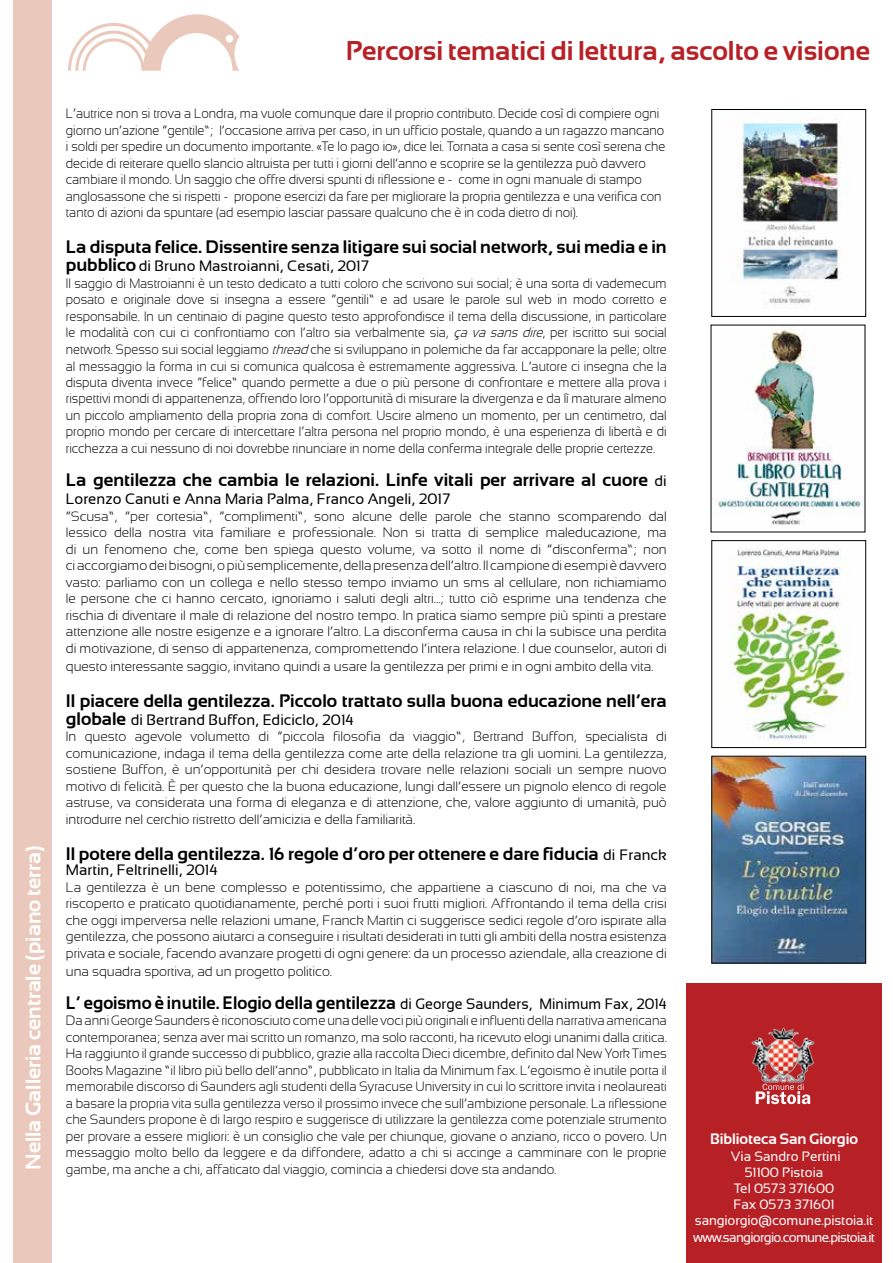
<style>
.page{position:relative;width:893px;height:1263px;background:#fff}
.page>*{position:absolute;margin:0;border:0;box-sizing:border-box;transform-origin:0 0}
.t1{font:700 27px "Sansation";color:#b72126}
.t2{font:700 21px "Sansation";color:#fff}
.t3{font:700 18px "Sansation";color:#000}
.t4{font:700 18px "Sansation";color:#000;scale:.96 1}
.t5{font:15px "Sansation";color:#000}
.t6{font:700 15px "Sansation";color:#fff}
.t7{font:300 13.5px/16.5px "Sansation";color:#000;text-align:justify}
.t8{font:300 13.5px/16.5px "Sansation";color:#000;scale:.94 1}
.t9{font:300 13.5px/16.5px "Sansation";color:#000;text-align:justify;scale:.96 1}
.t10{font:13.5px/16.2px "Sansation";letter-spacing:-.01em;color:#fff;text-align:center}
.s1{font-weight:700;font-size:18px}
.s2{font-style:italic}
.s3{font-weight:400;font-size:15px}
</style>
<div class="page">
<svg style="left:68px;top:14px;width:172px;height:57px"></svg>
<div style="left:686px;top:983px;width:196px;height:280px;background:#b72126"></div>
<img style="left:751px;top:1027px;width:64px;height:57px">
<svg style="left:756px;top:1084px;width:54px;height:20px"></svg>
<div style="left:14px;top:0;width:38px;height:1263px;background:#eac9bc"></div>
<img style="left:737px;top:119px;width:111px;height:189px">
<div style="left:712px;top:109px;width:154px;height:208px;border:1px solid #000"></div>
<img style="left:713px;top:327px;width:150px;height:198px">
<img style="left:729px;top:549px;width:121px;height:191px">
<div style="left:712px;top:540px;width:154px;height:208px;border:1px solid #000"></div>
<img style="left:714px;top:758px;width:150px;height:203px">
<h2 class="t2" style="left:21px;top:1170px;width:326px;rotate:-90deg">Nella Galleria centrale (piano terra)</h2>
<h1 class="t1" style="left:346px;top:35px;width:526px">Percorsi tematici di lettura, ascolto e visione</h1>
<p class="t8" style="left:66px;top:106px;width:639px">L’autrice non si trova a Londra, ma vuole comunque dare il proprio contributo. Decide così di compiere ogni giorno un’azione “gentile”; l’occasione arriva per caso, in un ufficio postale, quando a un ragazzo mancano i soldi per spedire un documento importante. «Te lo pago io», dice lei. Tornata a casa si sente così serena che decide di reiterare quello slancio altruista per tutti i giorni dell’anno e scoprire se la gentilezza può davvero cambiare il mondo. Un saggio che offre diversi spunti di riflessione e - come in ogni manuale di stampo anglosassone che si rispetti - propone esercizi da fare per migliorare la propria gentilezza e una verifica con tanto di azioni da spuntare (ad esempio lasciar passare qualcuno che è in coda dietro di noi).</p>
<h3 class="t3" style="left:66px;top:237px;width:602px">La disputa felice. Dissentire senza litigare sui social network, sui media e in</h3>
<p class="t5" style="left:66px;top:258px;width:305px"><span class="s1">pubblico</span> di Bruno Mastroianni, Cesati, 2017</p>
<p class="t8" style="left:66px;top:275px;width:641px;text-align:justify">Il saggio di Mastroianni è un testo dedicato a tutti coloro che scrivono sui social; è una sorta di vademecum posato e originale dove si insegna a essere “gentili” e ad usare le parole sul web in modo corretto e responsabile. In un centinaio di pagine questo testo approfondisce il tema della discussione, in particolare le modalità con cui ci confrontiamo con l’altro sia verbalmente sia, <span class="s2">ça va sans dire</span>, per iscritto sui social network. Spesso sui social leggiamo <span class="s2">thread</span>che si sviluppano in polemiche da far accapponare la pelle; oltre al messaggio la forma in cui si comunica qualcosa è estremamente aggressiva. L’autore ci insegna che la disputa diventa invece “felice” quando permette a due o più persone di confrontare e mettere alla prova i rispettivi mondi di appartenenza, offrendo loro l’opportunità di misurare la divergenza e da lì maturare almeno un piccolo ampliamento della propria zona di comfort. Uscire almeno un momento, per un centimetro, dal proprio mondo per cercare di intercettare l’altra persona nel proprio mondo, è una esperienza di libertà e di ricchezza a cui nessuno di noi dovrebbe rinunciare in nome della conferma integrale delle proprie certezze.</p>
<h3 class="t3" style="left:66px;top:469px;width:602px">La gentilezza che cambia le relazioni. Linfe vitali per arrivare al cuore <span class="s3">di</span></h3>
<p class="t5" style="left:66px;top:490px;width:386px">Lorenzo Canuti e Anna Maria Palma, Franco Angeli, 2017</p>
<p class="t7" style="left:66px;top:508px;width:602px">“Scusa”, “per cortesia”, “complimenti”, sono alcune delle parole che stanno scomparendo dal lessico della nostra vita familiare e professionale. Non si tratta di semplice maleducazione, ma di un fenomeno che, come ben spiega questo volume, va sotto il nome di “disconferma”; non ci accorgiamo dei bisogni, o più semplicemente, della presenza dell’altro. Il campione di esempi è davvero vasto: parliamo con un collega e nello stesso tempo inviamo un sms al cellulare, non richiamiamo le persone che ci hanno cercato, ignoriamo i saluti degli altri...; tutto ciò esprime una tendenza che rischia di diventare il male di relazione del nostro tempo. In pratica siamo sempre più spinti a prestare attenzione alle nostre esigenze e a ignorare l’altro. La disconferma causa in chi la subisce una perdita di motivazione, di senso di appartenenza, compromettendo l’intera relazione. I due counselor, autori di</p>
<p class="t7" style="left:66px;top:658px;width:589px">questo interessante saggio, invitano quindi a usare la gentilezza per primi e in ogni ambito della vita.</p>
<h3 class="t3" style="left:66px;top:690px;width:602px">Il piacere della gentilezza. Piccolo trattato sulla buona educazione nell’era</h3>
<p class="t5" style="left:66px;top:711px;width:289px"><span class="s1">globale</span> di Bertrand Buffon, Ediciclo, 2014</p>
<p class="t7" style="left:66px;top:728px;width:602px">In questo agevole volumetto di “piccola filosofia da viaggio”, Bertrand Buffon, specialista di comunicazione, indaga il tema della gentilezza come arte della relazione tra gli uomini. La gentilezza, sostiene Buffon, è un’opportunità per chi desidera trovare nelle relazioni sociali un sempre nuovo motivo di felicità. È per questo che la buona educazione, lungi dall’essere un pignolo elenco di regole astruse, va considerata una forma di eleganza e di attenzione, che, valore aggiunto di umanità, può introdurre nel cerchio ristretto dell’amicizia e della familiarità.</p>
<h3 class="t3" style="left:66px;top:844px;width:602px">Il potere della gentilezza. 16 regole d’oro per ottenere e dare fiducia <span class="s3">di Franck</span></h3>
<p class="t5" style="left:66px;top:862px;width:153px">Martin, Feltrinelli, 2014</p>
<p class="t7" style="left:66px;top:879px;width:602px">La gentilezza è un bene complesso e potentissimo, che appartiene a ciascuno di noi, ma che va riscoperto e praticato quotidianamente, perché porti i suoi frutti migliori. Affrontando il tema della crisi che oggi imperversa nelle relazioni umane, Franck Martin ci suggerisce sedici regole d’oro ispirate alla gentilezza, che possono aiutarci a conseguire i risultati desiderati in tutti gli ambiti della nostra esistenza privata e sociale, facendo avanzare progetti di ogni genere: da un processo aziendale, alla creazione di</p>
<p class="t7" style="left:66px;top:963px;width:268px">una squadra sportiva, ad un progetto politico.</p>
<h3 class="t4" style="left:66px;top:992px;width:627px">L’ egoismo è inutile. Elogio della gentilezza <span class="s3">di George Saunders, Minimum Fax, 2014</span></h3>
<p class="t9" style="left:66px;top:1012px;width:627px">Da anni George Saunders è riconosciuto come una delle voci più originali e influenti della narrativa americana contemporanea; senza aver mai scritto un romanzo, ma solo racconti, ha ricevuto elogi unanimi dalla critica.<br>Ha raggiunto il grande successo di pubblico, grazie alla raccolta Dieci dicembre, definito dal New York Times Books Magazine ”il libro più bello dell’anno”, pubblicato in Italia da Minimum fax. L’egoismo è inutile porta il memorabile discorso di Saunders agli studenti della Syracuse University in cui lo scrittore invita i neolaureati a basare la propria vita sulla gentilezza verso il prossimo invece che sull’ambizione personale. La riflessione che Saunders propone è di largo respiro e suggerisce di utilizzare la gentilezza come potenziale strumento per provare a essere migliori: è un consiglio che vale per chiunque, giovane o anziano, ricco o povero. Un messaggio molto bello da leggere e da diffondere, adatto a chi si accinge a camminare con le proprie gambe, ma anche a chi, affaticato dal viaggio, comincia a chiedersi dove sta andando.</p>
<p class="t6" style="left:710px;top:1131px;width:150px">Biblioteca San Giorgio</p>
<p class="t10" style="left:693px;top:1148px;width:184px">Via Sandro Pertini<br>51100 Pistoia<br>Tel 0573 371600<br>Fax 0573 371601 sangiorgio@comune.pistoia.it www.sangiorgio.comune.pistoia.it</p>
</div>
